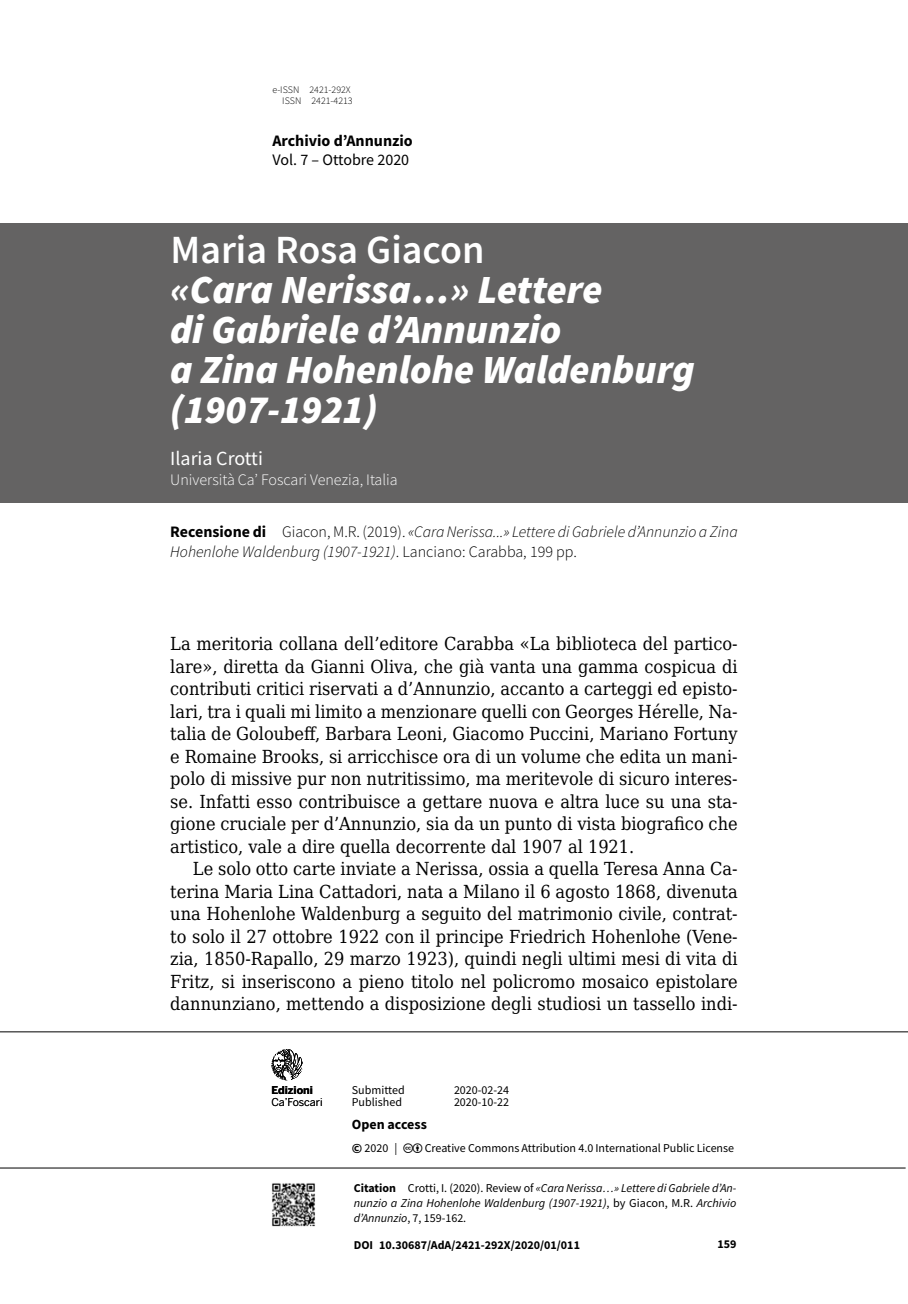
<style>
.page{position:relative;width:908px;height:1304px;background:#fff}
.page>*{position:absolute;margin:0;border:0;box-sizing:border-box;transform-origin:0 0}
.t1{font:italic 900 40px/40px "Source Sans Pro";color:#fff}
.t2{font:600 40px "Source Sans Pro";color:#fff}
.t3{font:20px "Source Sans Pro";color:#fff}
.t4{font:18px/22.4px "DejaVu Serif Condensed";color:#000;text-align:justify}
.t5{font:italic 300 16px/20px "Source Sans Pro";color:#000}
.t6{font:300 16px "Source Sans Pro";color:#fff}
.t7{font:700 16px "Source Sans Pro";color:#000}
.t8{font:16px "Source Sans Pro";color:#000}
.t9{font:700 14px "Source Sans Pro";color:#000}
.t10{font:italic 12px/15px "Source Sans Pro";color:#000;text-align:justify}
.t11{font:12px "Source Sans Pro";color:#000}
.t12{font:700 12px "Source Sans Pro";color:#000}
.t13{font:10.8px "Benton Sans";letter-spacing:-.01em;color:#000}
.t14{font:700 10.8px "Benton Sans";color:#000}
.t15{font:300 10px/11.8px "Source Sans Pro";color:#000;text-align:right}
.s1{font-weight:700;font-style:normal}
.s2{font-style:normal}
.s3{font-weight:700;font-size:14px}
</style>
<div class="page">
<hr style="left:0;top:1031px;width:907px;height:1px;background:#000">
<hr style="left:0;top:1168px;width:905px;height:1px;background:#000">
<img style="left:272px;top:1183px;width:43px;height:44px">
<svg style="left:271px;top:1049px;width:32px;height:31px"></svg>
<div style="left:0;top:223px;width:907px;height:279px;background:#646363"></div>
<p class="t15" style="left:272px;top:83px;width:82px">e-ISSN 2421-292X<br>ISSN 2421-4213</p>
<p class="t7" style="left:272px;top:130px;width:142px">Archivio d’Annunzio</p>
<p class="t8" style="left:272px;top:150px;width:138px">Vol. 7 – Ottobre 2020</p>
<h1 class="t2" style="left:170px;top:223px;width:315px">Maria Rosa Giacon</h1>
<h1 class="t1" style="left:170px;top:268px;width:525px">«Cara Nerissa…» Lettere<br>di Gabriele d’Annunzio<br>a Zina Hohenlohe Waldenburg (1907-1921)</h1>
<p class="t3" style="left:170px;top:446px;width:94px">Ilaria Crotti</p>
<p class="t6" style="left:170px;top:470px;width:229px">Università Ca’ Foscari Venezia, Italia</p>
<p class="t5" style="left:170px;top:522px;width:568px"><span class="s1">Recensione di</span> <span class="s2">Giacon, M.R. (2019).</span> «Cara Nerissa...» Lettere di Gabriele d’Annunzio a Zina<br>Hohenlohe Waldenburg (1907-1921)<span class="s2">. Lanciano: Carabba, 199 pp.</span></p>
<p class="t4" style="left:170px;top:632px;width:568px">La meritoria collana dell’editore Carabba «La biblioteca del partico&shy;lare», diretta da Gianni Oliva, che già vanta una gamma cospicua di contributi critici riservati a d’Annunzio, accanto a carteggi ed episto&shy;lari, tra i quali mi limito a menzionare quelli con Georges Hérelle, Na&shy;talia de Goloubeff, Barbara Leoni, Giacomo Puccini, Mariano Fortuny e Romaine Brooks, si arricchisce ora di un volume che edita un mani&shy;polo di missive pur non nutritissimo, ma meritevole di sicuro interes&shy;se. Infatti esso contribuisce a gettare nuova e altra luce su una sta&shy;gione cruciale per d’Annunzio, sia da un punto di vista biografico che artistico, vale a dire quella decorrente dal 1907 al 1921.</p>
<p class="t4" style="left:170px;top:857px;width:568px;text-indent:23px">Le solo otto carte inviate a Nerissa, ossia a quella Teresa Anna Ca&shy;terina Maria Lina Cattadori, nata a Milano il 6 agosto 1868, divenuta una Hohenlohe Waldenburg a seguito del matrimonio civile, contrat&shy;to solo il 27 ottobre 1922 con il principe Friedrich Hohenlohe (Vene&shy;zia, 1850-Rapallo, 29 marzo 1923), quindi negli ultimi mesi di vita di Fritz, si inseriscono a pieno titolo nel policromo mosaico epistolare dannunziano, mettendo a disposizione degli studiosi un tassello indi-</p>
<p class="t14" style="left:271px;top:1084px;width:43px">Edizioni</p>
<p class="t13" style="left:271px;top:1095px;width:53px">Ca’Foscari</p>
<p class="t11" style="left:352px;top:1082px;width:54px">Submitted</p>
<p class="t11" style="left:454px;top:1082px;width:57px">2020-02-24</p>
<p class="t11" style="left:352px;top:1095px;width:52px">Published</p>
<p class="t11" style="left:454px;top:1095px;width:57px">2020-10-22</p>
<p class="t9" style="left:351px;top:1115px;width:76px">Open access</p>
<p class="t11" style="left:351px;top:1140px;width:47px"><span class="s3">©</span> 2020 |</p>
<p class="t11" style="left:424px;top:1140px;width:311px">Creative Commons Attribution 4.0 International Public License</p>
<p class="t10" style="left:353px;top:1181px;width:384px"><span class="s1">Citation</span> <span class="s2">Crotti, I. (2020). Review of</span> «Cara Nerissa…» Lettere di Gabriele d’An&shy;nunzio a Zina Hohenlohe Waldenburg (1907-1921)<span class="s2">, by Giacon, M.R.</span> Archivio d’Annunzio<span class="s2">, 7, 159-162.</span></p>
<p class="t12" style="left:353px;top:1237px;width:228px">DOI 10.30687/AdA/2421-292X/2020/01/011</p>
<p class="t12" style="left:717px;top:1236px;width:21px">159</p>
</div>
